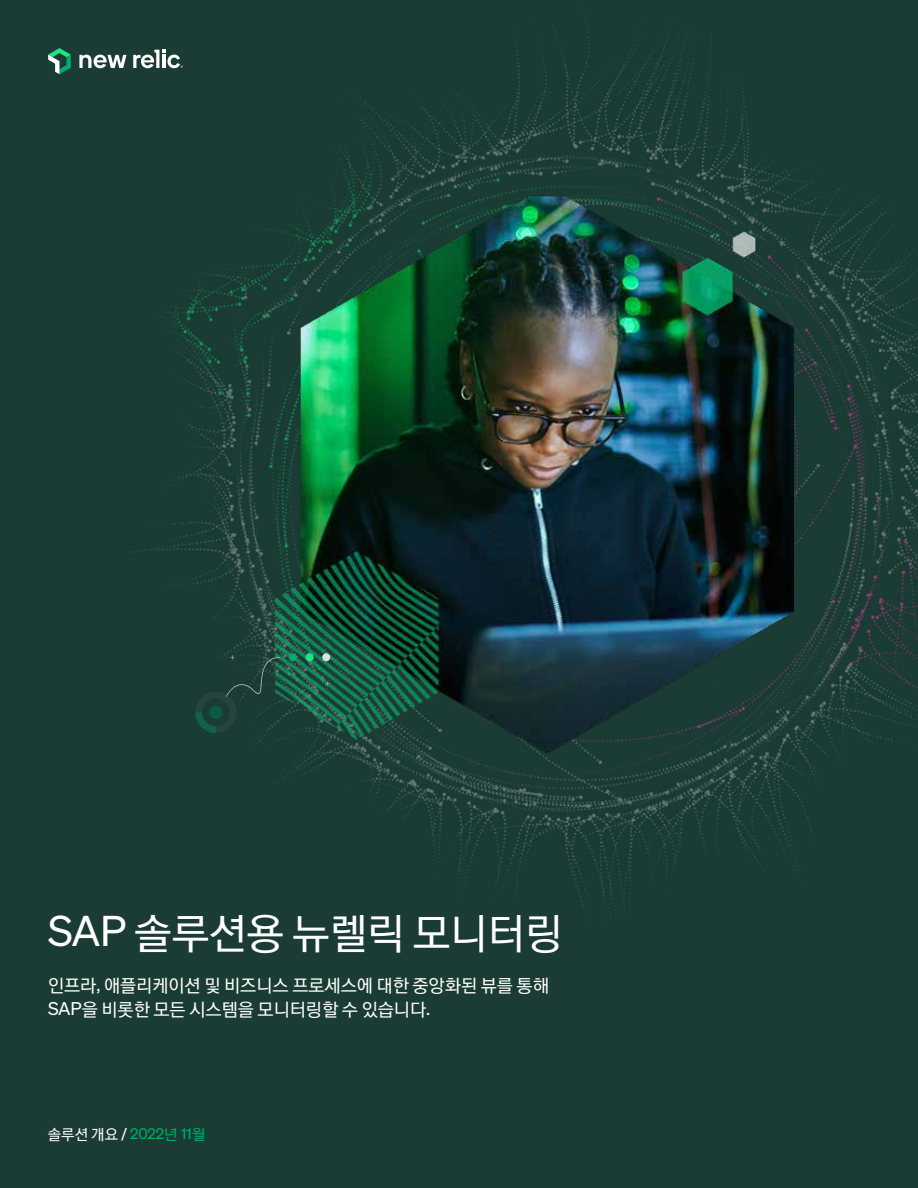
<style>
.page{position:relative;width:918px;height:1188px;background:#1a3c34}
.page>*{position:absolute;margin:0;border:0;box-sizing:border-box;transform-origin:0 0}
.t1{font:42px "YDVYGO530";letter-spacing:-.01em;color:#fff}
.Callout1{font:18px/24px "YDVYGO530";letter-spacing:-.005em;color:#fff}
.Body1{font:15px "Sohne Buch";letter-spacing:-.01em;color:#00ac69}
.s1{font-family:"Sohne Buch"}
.s2{font-family:"YDVYGO530";color:#fff}
.s3{color:#fff}
.s4{font-family:"YDVYGO530"}
</style>
<div class="page">
<img style="left:48px;top:13px;width:870px;height:903px">
<img style="left:263px;top:185px;width:531px;height:568px">
<svg style="left:325px;top:682px;width:5px;height:4px"></svg>
<svg style="left:225px;top:655px;width:55px;height:42px"></svg>
<div style="left:289px;top:653px;width:8px;height:8px;background:#00ac69;border-radius:50%"></div>
<div style="left:306px;top:653px;width:8px;height:8px;background:#1ce783;border-radius:50%"></div>
<div style="left:322px;top:653px;width:8px;height:8px;background:#dddedf;border-radius:50%"></div>
<div style="left:209px;top:706px;width:14px;height:13px;background:#0c5a43;border-radius:50%"></div>
<div style="left:195px;top:692px;width:41px;height:41px;border:7px solid #555b61;border-radius:50%"></div>
<svg style="left:195px;top:712px;width:21px;height:21px"></svg>
<h2 class="t1" style="left:48px;top:910px;width:516px"><span class="s1">SAP</span> 솔루션용 뉴렐릭 모니터링</h2>
<p class="Callout1" style="left:48px;top:974px;width:502px">인프라<span class="s1">,</span> 애플리케이션 및 비즈니스 프로세스에 대한 중앙화된 뷰를 통해<br><span class="s1">SAP</span>을 비롯한 모든 시스템을 모니터링할 수 있습니다<span class="s1">.</span></p>
<p class="Body1" style="left:48px;top:1125px;width:159px"><span class="s2">솔루션 개요</span> <span class="s3">/</span> 2022<span class="s4">년</span> 11<span class="s4">월</span></p>
</div>
